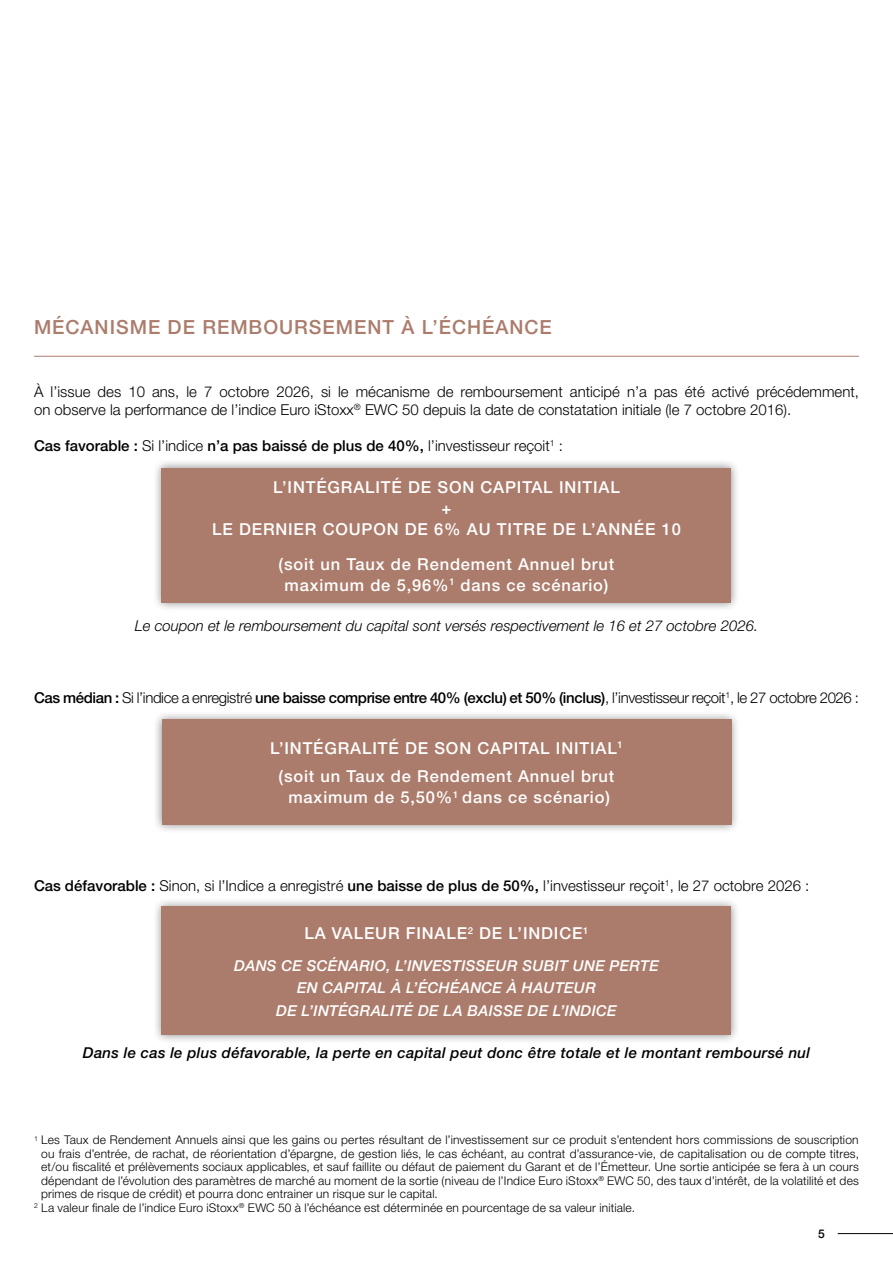
<style>
.page{position:relative;width:893px;height:1263px;background:#fff}
.page>*{position:absolute;margin:0;border:0;box-sizing:border-box;transform-origin:0 0}
.t1{font:500 19.5px "Helvetica Neue";letter-spacing:.05em;color:#ab7c6c}
.t2{font:500 16.5px/21px "Helvetica Neue";letter-spacing:.05em;color:#fff;text-align:center}
.t3{font:300 15px/18px "Helvetica Neue";color:#000}
.t4{font:300 15px "Helvetica Neue";letter-spacing:-.025em;color:#000}
.t5{font:italic 500 15px/22.5px "Helvetica Neue";letter-spacing:.02em;color:#fff;text-align:center}
.t6{font:italic 500 15px "Helvetica Neue";letter-spacing:.02em;color:#000}
.t7{font:italic 300 15px "Helvetica Neue";color:#000}
.t8{font:500 15px "Helvetica Neue";color:#000}
.t9{font:300 12px "Helvetica Neue";letter-spacing:.015em;color:#000}
.t10{font:500 12px "Helvetica Neue";color:#000}
.s1{font-weight:300}
.s2{font-weight:500}
</style>
<div class="page">
<hr style="left:838px;top:1233px;width:55px;height:1px;background:#000">
<hr style="left:34px;top:356px;width:825px;height:1px;background:#ab7c6c">
<div style="left:153px;top:459px;width:588px;height:153px;background:#000;opacity:.45"></div>
<div style="left:162px;top:468px;width:569px;height:135px;background:#ab7c6c"></div>
<div style="left:153px;top:710px;width:588px;height:124px;background:#000;opacity:.45"></div>
<div style="left:162px;top:719px;width:569px;height:106px;background:#ab7c6c"></div>
<div style="left:153px;top:897px;width:588px;height:147px;background:#000;opacity:.45"></div>
<div style="left:162px;top:906px;width:569px;height:129px;background:#ab7c6c"></div>
<h1 class="t1" style="left:34px;top:316px;width:519px">MÉCANISME DE REMBOURSEMENT À L’ÉCHÉANCE</h1>
<p class="t3" style="left:34px;top:382px;width:826px">À l’issue des 10 ans, le 7 octobre 2026, si le mécanisme de remboursement anticipé n’a pas été activé précédemment, on observe la performance de l’indice Euro iStoxx<sup>®</sup> EWC 50 depuis la date de constatation initiale (le 7 octobre 2016).</p>
<p class="t8" style="left:34px;top:437px;width:530px">Cas favorable : <span class="s1">Si l’indice</span> n’a pas baissé de plus de 40%, <span class="s1">l’investisseur reçoit</span><sup>1</sup> <span class="s1">:</span></p>
<h2 class="t2" style="left:212px;top:476px;width:470px">L’INTÉGRALITÉ DE SON CAPITAL INITIAL<br>+<br>LE DERNIER COUPON DE 6% AU TITRE DE L’ANNÉE 10</h2>
<h2 class="t2" style="left:279px;top:553px;width:337px">(soit un Taux de Rendement Annuel brut maximum de 5,96%<sup>1</sup> dans ce scénario)</h2>
<p class="t7" style="left:135px;top:617px;width:625px">Le coupon et le remboursement du capital sont versés respectivement le 16 et 27 octobre 2026.</p>
<p class="t4" style="left:34px;top:689px;width:826px"><span class="s2">Cas médian :</span> Si l’indice a enregistré <span class="s2">une baisse comprise entre 40% (exclu) et 50% (inclus)</span>, l’investisseur reçoit<sup>1</sup>, le 27 octobre 2026 :</p>
<h2 class="t2" style="left:270px;top:733px;width:354px;line-height:28.5px">L’INTÉGRALITÉ DE SON CAPITAL INITIAL<sup>1 </sup>(soit un Taux de Rendement Annuel brut</h2>
<h2 class="t2" style="left:288px;top:787px;width:323px">maximum de 5,50%<sup>1</sup> dans ce scénario)</h2>
<p class="t3" style="left:34px;top:876px;width:777px"><span class="s2">Cas défavorable :</span> Sinon, si l’Indice a enregistré <span class="s2">une baisse de plus de 50%,</span> l’investisseur reçoit<sup>1</sup>, le 27 octobre 2026 :</p>
<h2 class="t2" style="left:304px;top:922px;width:286px">LA VALEUR FINALE<sup>2</sup> DE L’INDICE<sup>1</sup></h2>
<p class="t5" style="left:234px;top:954px;width:426px">DANS CE SCÉNARIO, L’INVESTISSEUR SUBIT UNE PERTE<br>EN CAPITAL À L’ÉCHÉANCE À HAUTEUR<br>DE L’INTÉGRALITÉ DE LA BAISSE DE L’INDICE</p>
<p class="t6" style="left:83px;top:1044px;width:729px">Dans le cas le plus défavorable, la perte en capital peut donc être totale et le montant remboursé nul</p>
<p class="t9" style="left:34px;top:1133px;width:826px"><sup>1</sup> Les Taux de Rendement Annuels ainsi que les gains ou pertes résultant de l’investissement sur ce produit s’entendent hors commissions de souscription</p>
<p class="t9" style="left:41px;top:1146px;width:819px">ou frais d’entrée, de rachat, de réorientation d’épargne, de gestion liés, le cas échéant, au contrat d’assurance-vie, de capitalisation ou de compte titres,</p>
<p class="t9" style="left:41px;top:1160px;width:819px">et/ou fiscalité et prélèvements sociaux applicables, et sauf faillite ou défaut de paiement du Garant et de l’Émetteur. Une sortie anticipée se fera à un cours</p>
<p class="t9" style="left:41px;top:1173px;width:819px">dépendant de l’évolution des paramètres de marché au moment de la sortie (niveau de l’Indice Euro iStoxx<sup>®</sup> EWC 50, des taux d’intérêt, de la volatilité et des</p>
<p class="t9" style="left:41px;top:1187px;width:398px">primes de risque de crédit) et pourra donc entrainer un risque sur le capital.</p>
<p class="t9" style="left:34px;top:1200px;width:603px"><sup>2</sup> La valeur finale de l’indice Euro iStoxx<sup>®</sup> EWC 50 à l’échéance est déterminée en pourcentage de sa valeur initiale.</p>
<p class="t10" style="left:818px;top:1226px;width:8px">5</p>
</div>
